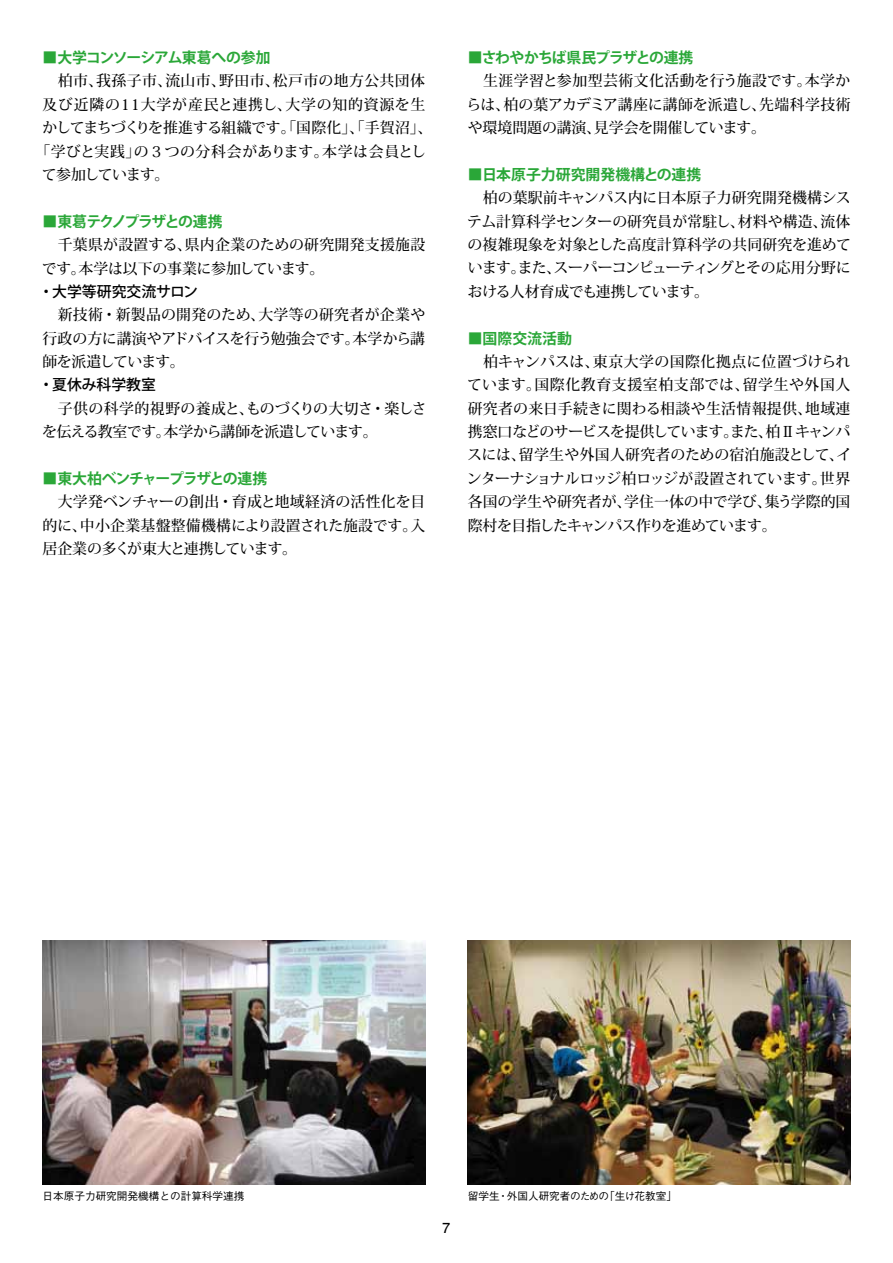
<style>
.page{position:relative;width:893px;height:1263px;background:#fff}
.page>*{position:absolute;margin:0;border:0;box-sizing:border-box;transform-origin:0 0}
.t1{font:500 14.85px/23.4px "Koz Min Pro";letter-spacing:-.005em;color:#000;text-align:justify}
.t2{font:500 14.85px/23.4px "Koz Min Pro";letter-spacing:-.03em;color:#000}
.t3{font:500 14.85px "Koz Min Pro";letter-spacing:.03em;color:#000}
.t4{font:500 14.85px "Koz Min Pro";letter-spacing:.04em;color:#000}
.t5{font:500 14.85px "Koz Min Pro";letter-spacing:.055em;color:#000}
.t6{font:700 14.85px "Koz Go Pro";letter-spacing:-.04em;color:#2aa738}
.t7{font:500 14.85px "Koz Go Pro";color:#000}
.t8{font:700 14.85px "Koz Go Pro";letter-spacing:-.08em;color:#2aa738}
.t9{font:700 14.85px "Koz Go Pro";letter-spacing:-.07em;color:#2aa738}
.t10{font:700 14.85px "Koz Go Pro";color:#2aa738}
.t11{font:700 14.85px "Koz Go Pro";letter-spacing:-.09em;color:#2aa738}
.t12{font:500 14.85px "Koz Min Pro";letter-spacing:-.06em;color:#000}
.t13{font:700 13.8px "Futo Go B101 Pro";color:#000}
.t14{font:500 10.65px "Gothic BBB Pro";color:#000}
</style>
<div class="page">
<img style="left:468px;top:941px;width:382px;height:243px">
<img style="left:43px;top:941px;width:382px;height:243px">
<p class="t6" style="left:43px;top:48px;width:230px">■大学コンソーシアム東葛への参加</p>
<p class="t3" style="left:43px;top:70px;width:384px">　柏市、我孫子市、流山市、野田市、松戸市の地方公共団体</p>
<p class="t5" style="left:43px;top:94px;width:384px">及び近隣の11大学が産民と連携し、大学の知的資源を生</p>
<p class="t2" style="left:43px;top:115px;width:391px">かしてまちづくりを推進する組織です。「国際化」、「手賀沼」、</p>
<p class="t4" style="left:35px;top:140px;width:392px">「学びと実践」の３つの分科会があります。本学は会員とし</p>
<p class="t12" style="left:42px;top:164px;width:129px">て参加しています。</p>
<p class="t11" style="left:43px;top:212px;width:182px">■東葛テクノプラザとの連携</p>
<p class="t1" style="left:42px;top:232px;width:385px">　千葉県が設置する、県内企業のための研究開発支援施設です。本学は以下の事業に参加しています。</p>
<p class="t7" style="left:39px;top:282px;width:161px">・大学等研究交流サロン</p>
<p class="t1" style="left:43px;top:303px;width:384px">　新技術・新製品の開発のため、大学等の研究者が企業や行政の方に講演やアドバイスを行う勉強会です。本学から講師を派遣しています。</p>
<p class="t7" style="left:39px;top:375px;width:119px">・夏休み科学教室</p>
<p class="t2" style="left:42px;top:396px;width:386px">　子供の科学的視野の養成と、ものづくりの大切さ・楽しさを伝える教室です。本学から講師を派遣しています。</p>
<p class="t8" style="left:43px;top:469px;width:226px">■東大柏ベンチャープラザとの連携</p>
<p class="t1" style="left:43px;top:490px;width:384px">　大学発ベンチャーの創出・育成と地域経済の活性化を目的に、中小企業基盤整備機構により設置された施設です。入居企業の多くが東大と連携しています。</p>
<p class="t9" style="left:468px;top:48px;width:227px">■さわやかちば県民プラザとの連携</p>
<p class="t1" style="left:466px;top:69px;width:386px">　生涯学習と参加型芸術文化活動を行う施設です。本学からは、柏の葉アカデミア講座に講師を派遣し、先端科学技術や環境問題の講演、見学会を開催しています。</p>
<p class="t10" style="left:468px;top:165px;width:235px">■日本原子力研究開発機構との連携</p>
<p class="t1" style="left:467px;top:186px;width:385px">　柏の葉駅前キャンパス内に日本原子力研究開発機構システム計算科学センターの研究員が常駐し、材料や構造、流体の複雑現象を対象とした高度計算科学の共同研究を進めています。また、スーパーコンピューティングとその応用分野における人材育成でも連携しています。</p>
<p class="t6" style="left:468px;top:329px;width:106px">■国際交流活動</p>
<p class="t1" style="left:467px;top:349px;width:386px">　柏キャンパスは、東京大学の国際化拠点に位置づけられています。国際化教育支援室柏支部では、留学生や外国人研究者の来日手続きに関わる相談や生活情報提供、地域連携窓口などのサービスを提供しています。また、柏Ⅱキャンパスには、留学生や外国人研究者のための宿泊施設として、インターナショナルロッジ柏ロッジが設置されています。世界各国の学生や研究者が、学住一体の中で学び、集う学際的国際村を目指したキャンパス作りを進めています。</p>
<p class="t14" style="left:43px;top:1188px;width:203px">日本原子力研究開発機構との計算科学連携</p>
<p class="t14" style="left:468px;top:1188px;width:211px">留学生・外国人研究者のための「生け花教室」</p>
<p class="t13" style="left:443px;top:1216px;width:9px">7</p>
</div>
